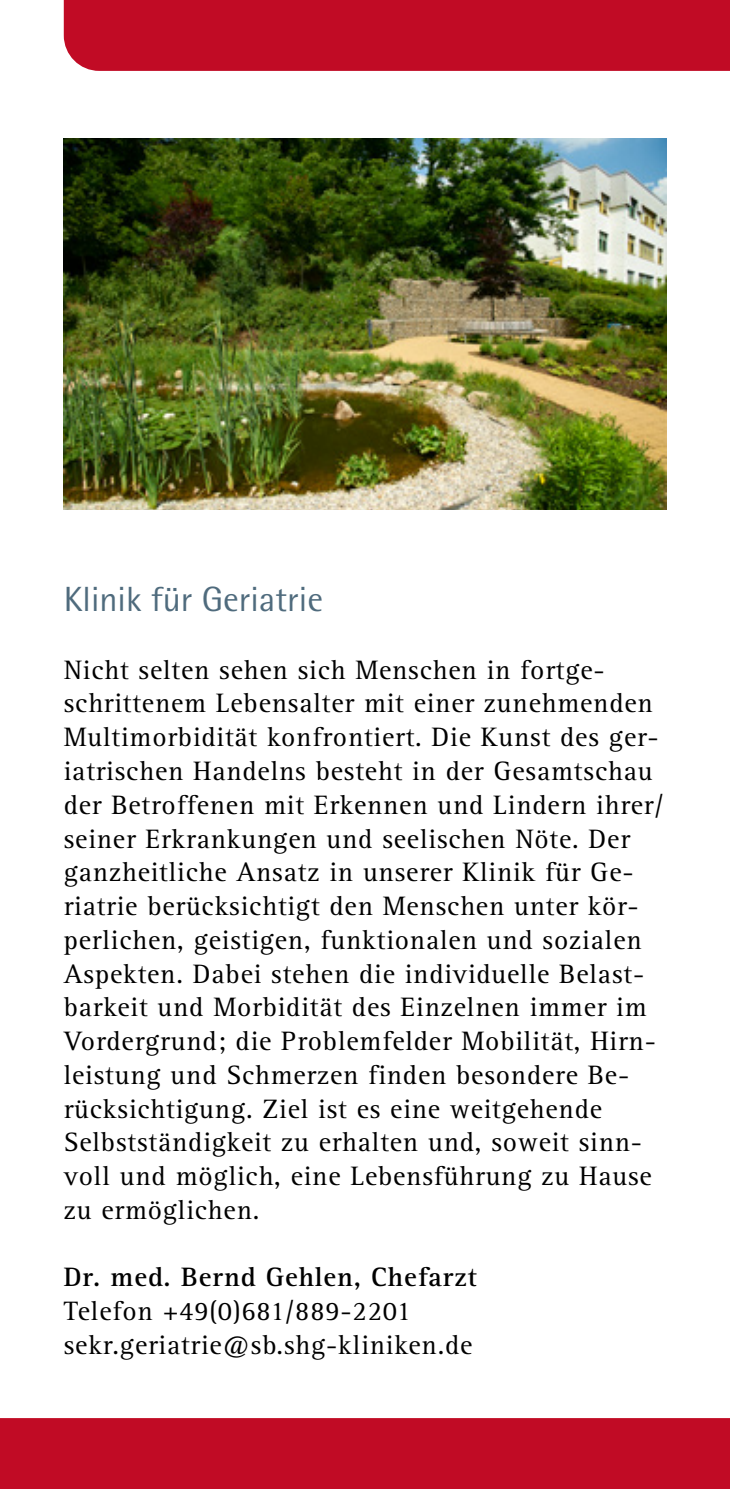
<style>
.page{position:relative;width:730px;height:1489px;background:#fff}
.page>*{position:absolute;margin:0;border:0;box-sizing:border-box;transform-origin:0 0}
.t1{font:35px "Rotis Semi Sans Pro";color:#4f6b7d}
.t2{font:27.5px/33.8px "Rotis Serif Pro";letter-spacing:.03em;color:#000}
.t3{font:700 27.5px "Rotis Serif Pro";letter-spacing:.03em;color:#000}
</style>
<div class="page">
<img style="left:64px;top:139px;width:602px;height:371px">
<div style="left:0;top:1418px;width:730px;height:70px;background:#c10b25"></div>
<div style="left:64px;top:0;width:666px;height:71px;background:#c10b25"></div>
<p class="t1" style="left:64px;top:578px;width:261px">Klinik für Geriatrie</p>
<p class="t2" style="left:64px;top:652px;width:601px">Nicht selten sehen sich Menschen in fortge&shy;schrittenem Lebensalter mit einer zunehmenden Multimorbidität konfrontiert. Die Kunst des ger&shy;iatrischen Handelns besteht in der Gesamtschau der Betroffenen mit Erkennen und Lindern ihrer/ seiner Erkrankungen und seelischen Nöte. Der ganzheitliche Ansatz in unserer Klinik für Ge&shy;riatrie berücksichtigt den Menschen unter kör&shy;perlichen, geistigen, funktionalen und sozialen Aspekten. Dabei stehen die individuelle Belast&shy;barkeit und Morbidität des Einzelnen immer im Vordergrund; die Problemfelder Mobilität, Hirn&shy;leistung und Schmerzen finden besondere Be&shy;rücksichtigung. Ziel ist es eine weitgehende Selbstständigkeit zu erhalten und, soweit sinn&shy;voll und möglich, eine Lebensführung zu Hause zu ermöglichen.</p>
<p class="t3" style="left:64px;top:1260px;width:414px">Dr. med. Bernd Gehlen, Chefarzt</p>
<p class="t2" style="left:64px;top:1293px;width:410px">Telefon +49(0)681/889-2201 sekr.geriatrie@sb.shg-kliniken.de</p>
</div>
